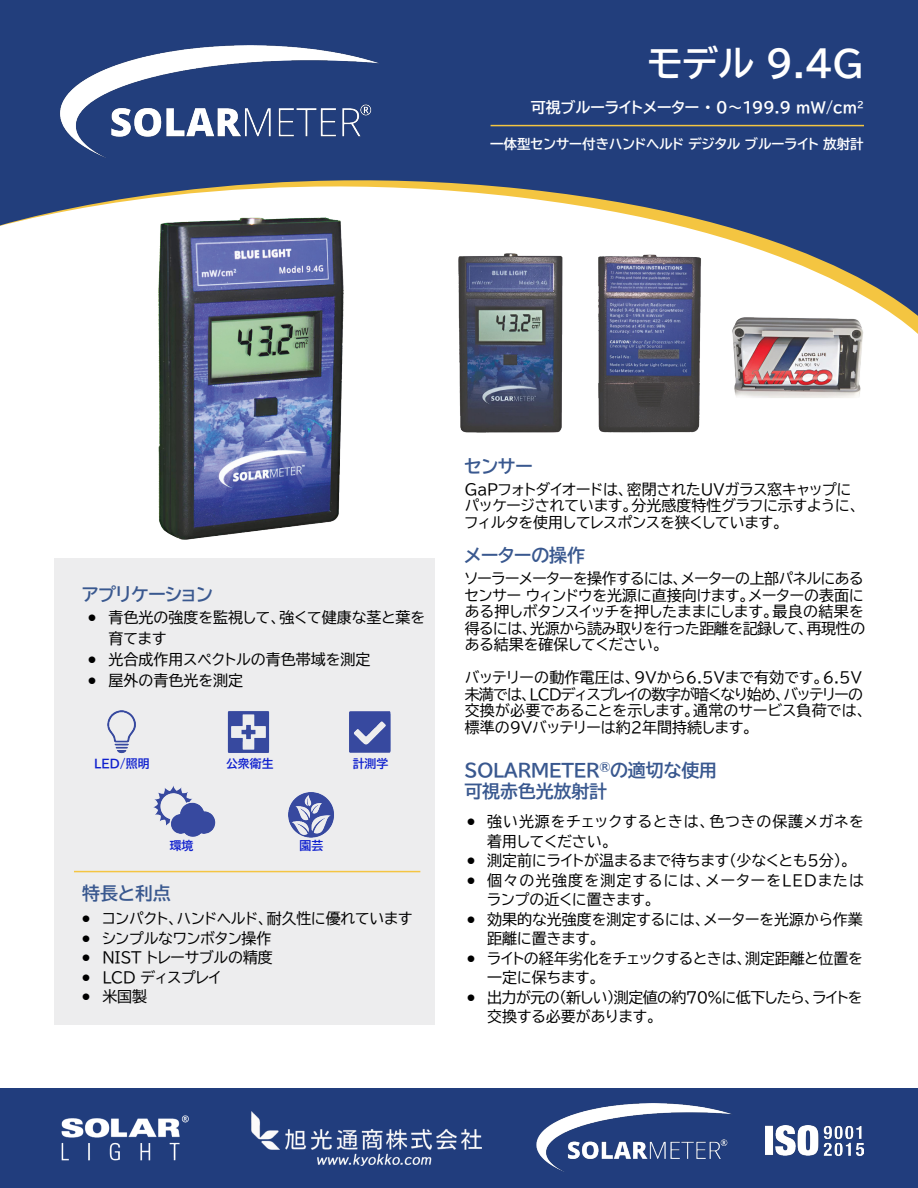
<style>
.page{position:relative;width:918px;height:1188px;background:#fff}
.page>*{position:absolute;margin:0;border:0;box-sizing:border-box;transform-origin:0 0}
.t1{font:36px "BIZ UDP Gothic Bold";color:#fff}
.t2{font:18px/21px "BIZ UDP Gothic Bold";letter-spacing:-.01em;color:#39588f}
.t3{font:15px/16.5px "BIZ UDP Gothic";color:#000}
.t4{font:15px/19.5px "BIZ UDP Gothic";letter-spacing:-.04em;color:#000}
.t5{font:15px/19.5px "BIZ UDP Gothic";letter-spacing:.08em;color:#000}
.t6{font:15px/19.5px "BIZ UDP Gothic";letter-spacing:.06em;color:#000}
.t7{font:15px "BIZ UDP Gothic Bold";color:#fff}
.t8{font:13.5px "BIZ UDP Gothic Bold";color:#fff}
.t9{font:11.85px "BIZ UDP Gothic Bold";color:#0f20ce}
.s1{font-size:30px}
</style>
<div class="page">
<div style="left:54px;top:558px;width:380px;height:467px;background:#ededee"></div>
<svg style="left:0;top:0;width:918px;height:328px;fill:#223e7c"></svg>
<hr style="left:491px;top:125px;width:373px;height:1px;background:#f4c541">
<img style="left:54px;top:46px;width:341px;height:111px">
<div style="left:0;top:1089px;width:918px;height:99px;background:#213d7d"></div>
<hr style="left:74px;top:871px;width:346px;height:1px;background:#f4c543">
<img style="left:537px;top:1103px;width:194px;height:68px">
<img style="left:765px;top:1125px;width:98px;height:31px">
<img style="left:61px;top:1115px;width:128px;height:46px">
<img style="left:252px;top:1112px;width:229px;height:54px">
<img style="left:108px;top:711px;width:283px;height:127px">
<img style="left:159px;top:218px;width:185px;height:321px">
<img style="left:459px;top:253px;width:405px;height:179px">
<h1 class="t1" style="left:648px;top:46px;width:218px">モデル 9.4G</h1>
<p class="t7" style="left:531px;top:100px;width:335px">可視ブルーライトメーター • 0～199.9 mW/cm<sup>2</sup></p>
<p class="t8" style="left:490px;top:137px;width:375px">一体型センサー付きハンドヘルドデジタルブルーライト放射計</p>
<p class="t2" style="left:82px;top:584px;width:132px">アプリケーション</p>
<p class="t3" style="left:108px;top:607px;width:318px;line-height:21px;text-indent:-22px"><span class="s1">•</span> 青色光の強度を監視して、強くて健康な茎と葉を育てます</p>
<p class="t3" style="left:86px;top:651px;width:286px"><span class="s1">•</span> 光合成作用スペクトルの青色帯域を測定</p>
<p class="t3" style="left:86px;top:672px;width:159px"><span class="s1">•</span> 屋外の青色光を測定</p>
<p class="t9" style="left:94px;top:758px;width:57px">LED/照明</p>
<p class="t9" style="left:226px;top:758px;width:49px">公衆衛生</p>
<p class="t9" style="left:353px;top:758px;width:37px">計測学</p>
<p class="t9" style="left:170px;top:839px;width:25px">環境</p>
<p class="t9" style="left:300px;top:839px;width:25px">園芸</p>
<p class="t2" style="left:82px;top:883px;width:90px">特長と利点</p>
<p class="t3" style="left:80px;top:910px;width:334px"><span class="s1">•</span> コンパクト、ハンドヘルド、耐久性に優れています</p>
<p class="t3" style="left:80px;top:930px;width:193px"><span class="s1">•</span> シンプルなワンボタン操作</p>
<p class="t3" style="left:80px;top:949px;width:194px"><span class="s1">•</span> NIST トレーサブルの精度</p>
<p class="t3" style="left:80px;top:969px;width:142px"><span class="s1">•</span> LCD ディスプレイ</p>
<p class="t3" style="left:80px;top:988px;width:69px"><span class="s1">•</span> 米国製</p>
<p class="t2" style="left:464px;top:456px;width:70px">センサー</p>
<p class="t3" style="left:465px;top:481px;width:396px">GaPフォトダイオードは、密閉されたUVガラス窓キャップにパッケージされています。分光感度特性グラフに示すように、フィルタを使用してレスポンスを狭くしています。</p>
<p class="t2" style="left:464px;top:545px;width:122px">メーターの操作</p>
<p class="t3" style="left:465px;top:570px;width:402px;text-align:justify">ソーラーメーターを操作するには、メーターの上部パネルにあるセンサーウィンドウを光源に直接向けます。メーターの表面にある押しボタンスイッチを押したままにします。最良の結果を得るには、光源から読み取りを行った距離を記録して、再現性のある結果を確保してください。</p>
<p class="t3" style="left:465px;top:669px;width:402px">バッテリーの動作電圧は、9Vから6.5Vまで有効です。6.5V未満では、LCDディスプレイの数字が暗くなり始め、バッテリーの交換が必要であることを示します。通常のサービス負荷では、標準の9Vバッテリーは約2年間持続します。</p>
<p class="t2" style="left:464px;top:760px;width:254px">SOLARMETER<sup>®</sup>の適切な使用可視赤色光放射計</p>
<p class="t6" style="left:487px;top:812px;width:378px;text-indent:-22px"><span class="s1">•</span> 強い光源をチェックするときは、色つきの保護メガネを着用してください。</p>
<p class="t3" style="left:465px;top:853px;width:387px"><span class="s1">•</span> 測定前にライトが温まるまで待ちます（少なくとも5分）。</p>
<p class="t5" style="left:487px;top:871px;width:378px;text-indent:-22px"><span class="s1">•</span> 個々の光強度を測定するには、メーターをLEDまたはランプの近くに置きます。</p>
<p class="t3" style="left:487px;top:910px;width:377px;line-height:19.5px;text-indent:-22px"><span class="s1">•</span> 効果的な光強度を測定するには、メーターを光源から作業距離に置きます。</p>
<p class="t3" style="left:487px;top:949px;width:377px;line-height:19.5px;text-indent:-22px"><span class="s1">•</span> ライトの経年劣化をチェックするときは、測定距離と位置を一定に保ちます。</p>
<p class="t4" style="left:487px;top:988px;width:377px;text-indent:-22px"><span class="s1">•</span> 出力が元の（新しい）測定値の約70%に低下したら、ライトを交換する必要があります。</p>
</div>
